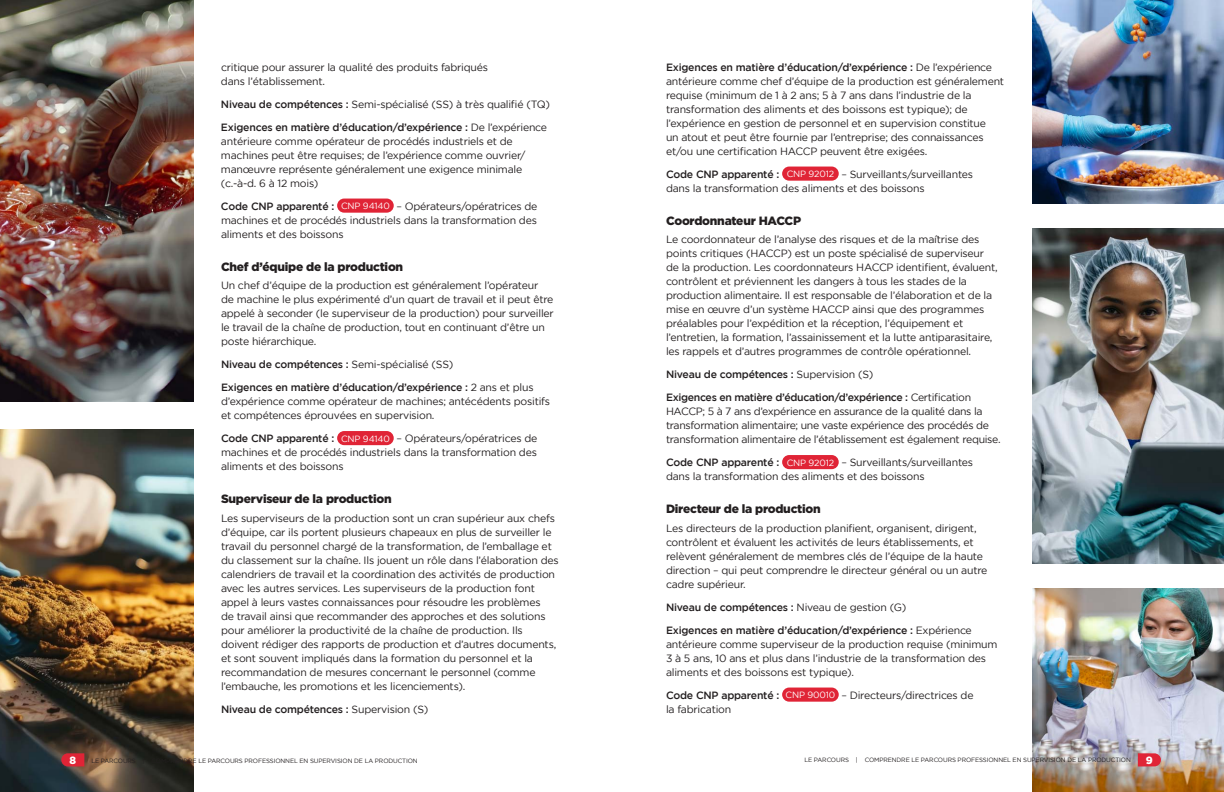
<style>
.page{position:relative;width:1224px;height:792px;background:#fff}
.page>*{position:absolute;margin:0;border:0;box-sizing:border-box;transform-origin:0 0}
.t1{font:900 12px "Gotham";letter-spacing:-.02em;color:#231f20}
.t2{font:10.5px/14px "Gotham";letter-spacing:-.02em;color:#231f20}
.t3{font:500 10.5px "Gotham";letter-spacing:-.02em;color:#231f20}
.t4{font:900 10.5px "Gotham";color:#fff}
.t5{font:9px "Gotham";letter-spacing:-.015em;color:#fff}
.t6{font:6.2px "Gotham";letter-spacing:-.015em;color:#231f20}
.s1{font-weight:500}
.s2{font-weight:400}
</style>
<div class="page">
<img style="left:0;top:0;width:194px;height:402px">
<img style="left:0;top:429px;width:194px;height:363px">
<img style="left:1032px;top:0;width:192px;height:203px">
<img style="left:1032px;top:589px;width:192px;height:203px">
<img style="left:1032px;top:229px;width:192px;height:334px">
<div style="left:337px;top:199px;width:57px;height:14px;background:#e02436;border-radius:7px"></div>
<div style="left:337px;top:431px;width:57px;height:14px;background:#e02436;border-radius:7px"></div>
<div style="left:782px;top:167px;width:57px;height:14px;background:#e02436;border-radius:7px"></div>
<div style="left:782px;top:455px;width:57px;height:14px;background:#e02436;border-radius:7px"></div>
<div style="left:782px;top:688px;width:57px;height:14px;background:#e02436;border-radius:7px"></div>
<svg style="left:1138px;top:753px;width:23px;height:13px"></svg>
<svg style="left:61px;top:753px;width:23px;height:13px"></svg>
<p class="t2" style="left:221px;top:60px;width:269px">critique pour assurer la qualité des produits fabriqués dans l’établissement.</p>
<p class="t2" style="left:221px;top:97px;width:330px"><span class="s1">Niveau de compétences :</span> Semi-spécialisé (SS) à très qualifié (TQ)</p>
<p class="t2" style="left:221px;top:120px;width:328px"><span class="s1">Exigences en matière d’éducation/d’expérience :</span> De l’expérience antérieure comme opérateur de procédés industriels et de machines peut être requises; de l’expérience comme ouvrier/ manœuvre représente généralement une exigence minimale (c.-à-d. 6 à 12 mois)</p>
<p class="t3" style="left:221px;top:200px;width:115px">Code CNP apparenté :</p>
<p class="t5" style="left:341px;top:201px;width:50px">CNP 94140</p>
<p class="t2" style="left:221px;top:199px;width:318px;text-align:justify;text-indent:175px">– Opérateurs/opératrices de machines et de procédés industriels dans la transformation des aliments et des boissons</p>
<p class="t1" style="left:221px;top:259px;width:184px">Chef d’équipe de la production</p>
<p class="t2" style="left:221px;top:278px;width:334px">Un chef d’équipe de la production est généralement l’opérateur de machine le plus expérimenté d’un quart de travail et il peut être appelé à seconder (le superviseur de la production) pour surveiller le travail de la chaîne de production, tout en continuant d’être un poste hiérarchique.</p>
<p class="t3" style="left:221px;top:358px;width:234px">Niveau de compétences : <span class="s2">Semi-spécialisé (SS)</span></p>
<p class="t2" style="left:221px;top:380px;width:331px"><span class="s1">Exigences en matière d’éducation/d’expérience :</span> 2 ans et plus d’expérience comme opérateur de machines; antécédents positifs et compétences éprouvées en supervision.</p>
<p class="t3" style="left:221px;top:432px;width:115px">Code CNP apparenté :</p>
<p class="t5" style="left:341px;top:433px;width:50px">CNP 94140</p>
<p class="t2" style="left:221px;top:431px;width:318px;text-align:justify;text-indent:175px">– Opérateurs/opératrices de machines et de procédés industriels dans la transformation des aliments et des boissons</p>
<p class="t1" style="left:221px;top:492px;width:172px">Superviseur de la production</p>
<p class="t2" style="left:221px;top:511px;width:339px">Les superviseurs de la production sont un cran supérieur aux chefs d’équipe, car ils portent plusieurs chapeaux en plus de surveiller le travail du personnel chargé de la transformation, de l’emballage et du classement sur la chaîne. Ils jouent un rôle dans l’élaboration des calendriers de travail et la coordination des activités de production avec les autres services. Les superviseurs de la production font appel à leurs vastes connaissances pour résoudre les problèmes<br>de travail ainsi que recommander des approches et des solutions pour améliorer la productivité de la chaîne de production. Ils doivent rédiger des rapports de production et d’autres documents, et sont souvent impliqués dans la formation du personnel et la recommandation de mesures concernant le personnel (comme l’embauche, les promotions et les licenciements).</p>
<p class="t3" style="left:221px;top:703px;width:209px">Niveau de compétences : <span class="s2">Supervision (S)</span></p>
<p class="t2" style="left:666px;top:60px;width:340px"><span class="s1">Exigences en matière d’éducation/d’expérience :</span> De l’expérience antérieure comme chef d’équipe de la production est généralement requise (minimum de 1 à 2 ans; 5 à 7 ans dans l’industrie de la transformation des aliments et des boissons est typique); de l’expérience en gestion de personnel et en supervision constitue<br>un atout et peut être fournie par l’entreprise; des connaissances et/ou une certification HACCP peuvent être exigées.</p>
<p class="t3" style="left:666px;top:168px;width:115px">Code CNP apparenté :</p>
<p class="t5" style="left:787px;top:169px;width:49px">CNP 92012</p>
<p class="t2" style="left:666px;top:167px;width:309px;text-indent:175px">– Surveillants/surveillantes dans la transformation des aliments et des boissons</p>
<p class="t1" style="left:666px;top:213px;width:137px">Coordonnateur HACCP</p>
<p class="t2" style="left:666px;top:232px;width:333px">Le coordonnateur de l’analyse des risques et de la maîtrise des points critiques (HACCP) est un poste spécialisé de superviseur de la production. Les coordonnateurs HACCP identifient, évaluent, contrôlent et préviennent les dangers à tous les stades de la production alimentaire. Il est responsable de l’élaboration et de la mise en œuvre d’un système HACCP ainsi que des programmes préalables pour l’expédition et la réception, l’équipement et l’entretien, la formation, l’assainissement et la lutte antiparasitaire, les rappels et d’autres programmes de contrôle opérationnel.</p>
<p class="t3" style="left:666px;top:368px;width:209px">Niveau de compétences : <span class="s2">Supervision (S)</span></p>
<p class="t2" style="left:666px;top:390px;width:336px"><span class="s1">Exigences en matière d’éducation/d’expérience :</span> Certification HACCP; 5 à 7 ans d’expérience en assurance de la qualité dans la transformation alimentaire; une vaste expérience des procédés de transformation alimentaire de l’établissement est également requise.</p>
<p class="t3" style="left:666px;top:456px;width:115px">Code CNP apparenté :</p>
<p class="t5" style="left:787px;top:457px;width:49px">CNP 92012</p>
<p class="t2" style="left:666px;top:455px;width:309px;text-indent:175px">– Surveillants/surveillantes dans la transformation des aliments et des boissons</p>
<p class="t1" style="left:666px;top:502px;width:156px">Directeur de la production</p>
<p class="t2" style="left:666px;top:521px;width:323px">Les directeurs de la production planifient, organisent, dirigent, contrôlent et évaluent les activités de leurs établissements, et relèvent généralement de membres clés de l’équipe de la haute direction – qui peut comprendre le directeur général ou un autre cadre supérieur.</p>
<p class="t3" style="left:666px;top:601px;width:242px">Niveau de compétences : <span class="s2">Niveau de gestion (G)</span></p>
<p class="t2" style="left:666px;top:623px;width:333px"><span class="s1">Exigences en matière d’éducation/d’expérience :</span> Expérience antérieure comme superviseur de la production requise (minimum 3 à 5 ans, 10 ans et plus dans l’industrie de la transformation des aliments et des boissons est typique).</p>
<p class="t3" style="left:666px;top:689px;width:115px">Code CNP apparenté :</p>
<p class="t5" style="left:786px;top:690px;width:51px">CNP 90010</p>
<p class="t2" style="left:841px;top:688px;width:134px">– Directeurs/directrices de</p>
<p class="t2" style="left:666px;top:702px;width:67px">la fabrication</p>
<p class="t4" style="left:70px;top:754px;width:8px">8</p>
<p class="t6" style="left:91px;top:757px;width:328px">LE PARCOURS | COMPRENDRE LE PARCOURS PROFESSIONNEL EN SUPERVISION DE LA PRODUCTION</p>
<p class="t6" style="left:804px;top:756px;width:328px">LE PARCOURS | COMPRENDRE LE PARCOURS PROFESSIONNEL EN SUPERVISION DE LA PRODUCTION</p>
<p class="t4" style="left:1146px;top:754px;width:8px">9</p>
</div>
